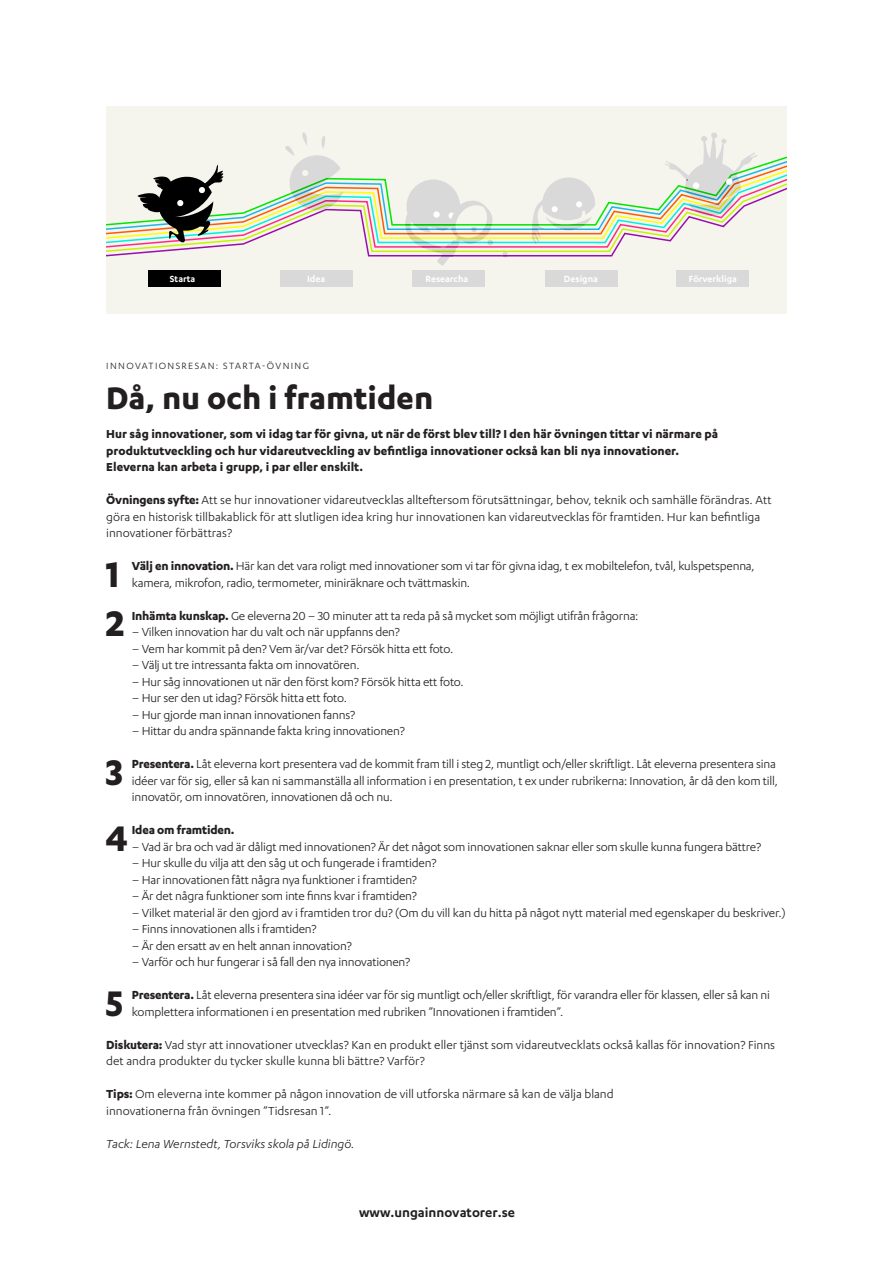
<style>
.page{position:relative;width:893px;height:1263px;background:#fff}
.page>*{position:absolute;margin:0;border:0;box-sizing:border-box;transform-origin:0 0}
.UI_övning{font:700 41.25px "Karbon";color:#231f20}
.UI_Rubrik_28_p{font:700 36px "Karbon";color:#231f20}
.t1{font:600 15px "Karbon";color:#231f20}
.UI_övning-2{font:13.5px/16.5px "Karbon";letter-spacing:-.015em;color:#231f20}
.UI_Bröd{font:13.5px/16.5px "Karbon";color:#231f20}
.UI_Ingress_2{font:700 13.5px/16.5px "Karbon";color:#231f20}
.UI_Bröd-2{font:italic 13.5px "Karbon";color:#231f20}
.UI_övning-3{font:700 13.5px "Karbon";letter-spacing:-.015em;color:#231f20}
.t2{font:10.5px "Karbon";letter-spacing:.13em;color:#231f20}
.t3{font:600 10.35px "Karbon";color:#fff}
.s1{font-weight:700}
</style>
<div class="page">
<div style="left:106px;top:106px;width:681px;height:207px;background:#f5f4ed"></div>
<svg style="left:343px;top:177px;width:444px;height:5px"></svg>
<svg style="left:106px;top:186px;width:681px;height:71px"></svg>
<div style="left:280px;top:270px;width:72px;height:17px;background:#d9d9d9"></div>
<div style="left:148px;top:270px;width:73px;height:17px;background:#000"></div>
<div style="left:545px;top:270px;width:72px;height:17px;background:#d9d9d9"></div>
<div style="left:677px;top:270px;width:72px;height:17px;background:#d9d9d9"></div>
<svg style="left:285px;top:133px;width:58px;height:77px"></svg>
<div style="left:412px;top:270px;width:73px;height:17px;background:#d9d9d9"></div>
<svg style="left:502px;top:252px;width:6px;height:5px"></svg>
<img style="left:664px;top:133px;width:93px;height:83px">
<div style="left:726px;top:178px;width:7px;height:7px;background:#fff;border-radius:50%"></div>
<div style="left:693px;top:182px;width:6px;height:7px;background:#fff;border-radius:50%"></div>
<svg style="left:138px;top:165px;width:85px;height:77px"></svg>
<svg style="left:405px;top:179px;width:88px;height:86px"></svg>
<svg style="left:532px;top:177px;width:63px;height:67px"></svg>
<p class="t3" style="left:170px;top:273px;width:27px">Starta</p>
<p class="t3" style="left:307px;top:273px;width:20px">Idea</p>
<p class="t3" style="left:425px;top:273px;width:44px">Researcha</p>
<p class="t3" style="left:564px;top:273px;width:35px">Designa</p>
<p class="t3" style="left:689px;top:273px;width:50px">Förverkliga</p>
<p class="t2" style="left:106px;top:360px;width:204px">INNOVATIONSRESAN: STARTA-ÖVNING</p>
<p class="UI_Rubrik_28_p" style="left:106px;top:377px;width:328px">Då, nu och i framtiden</p>
<p class="UI_Ingress_2" style="left:106px;top:425px;width:613px">Hur såg innovationer, som vi idag tar för givna, ut när de först blev till? I den här övningen tittar vi närmare på produktutveckling och hur vidareutveckling av befintliga innovationer också kan bli nya innovationer.</p>
<p class="UI_Ingress_2" style="left:106px;top:458px;width:258px">Eleverna kan arbeta i grupp, i par eller enskilt.</p>
<p class="UI_Bröd" style="left:106px;top:491px;width:667px"><span class="s1">Övningens syfte:</span> Att se hur innovationer vidareutvecklas allteftersom förutsättningar, behov, teknik och samhälle förändras. Att göra en historisk tillbakablick för att slutligen idea kring hur innovationen kan vidareutvecklas för framtiden. Hur kan befintliga innovationer förbättras?</p>
<p class="UI_övning" style="left:105px;top:551px;width:15px">1</p>
<p class="UI_övning-2" style="left:132px;top:557px;width:624px"><span class="s1">Välj en innovation.</span> Här kan det vara roligt med innovationer som vi tar för givna idag, t ex mobiltelefon, tvål, kulspetspenna, kamera, mikrofon, radio, termometer, miniräknare och tvättmaskin.</p>
<p class="UI_övning" style="left:106px;top:600px;width:20px">2</p>
<p class="UI_övning-2" style="left:132px;top:607px;width:508px"><span class="s1">Inhämta kunskap.</span> Ge eleverna 20 – 30 minuter att ta reda på så mycket som möjligt utifrån frågorna:</p>
<p class="UI_övning-2" style="left:132px;top:623px;width:270px">– Vilken innovation har du valt och när uppfanns den?</p>
<p class="UI_övning-2" style="left:132px;top:640px;width:323px">– Vem har kommit på den? Vem är/var det? Försök hitta ett foto.</p>
<p class="UI_övning-2" style="left:132px;top:656px;width:229px">– Välj ut tre intressanta fakta om innovatören.</p>
<p class="UI_övning-2" style="left:132px;top:673px;width:333px">– Hur såg innovationen ut när den först kom? Försök hitta ett foto.</p>
<p class="UI_övning-2" style="left:132px;top:689px;width:217px">– Hur ser den ut idag? Försök hitta ett foto.</p>
<p class="UI_övning-2" style="left:132px;top:706px;width:225px">– Hur gjorde man innan innovationen fanns?</p>
<p class="UI_övning-2" style="left:132px;top:722px;width:275px">– Hittar du andra spännande fakta kring innovationen?</p>
<p class="UI_övning" style="left:105px;top:749px;width:19px">3</p>
<p class="UI_övning-2" style="left:132px;top:755px;width:648px"><span class="s1">Presentera.</span> Låt eleverna kort presentera vad de kommit fram till i steg 2, muntligt och/eller skriftligt. Låt eleverna presentera sina idéer var för sig, eller så kan ni sammanställa all information i en presentation, t ex under rubrikerna: Innovation, år då den kom till, innovatör, om innovatören, innovationen då och nu.</p>
<p class="UI_övning" style="left:105px;top:815px;width:25px">4</p>
<p class="UI_övning-3" style="left:132px;top:822px;width:104px">Idea om framtiden.</p>
<p class="UI_övning-2" style="left:132px;top:838px;width:631px">– Vad är bra och vad är dåligt med innovationen? Är det något som innovationen saknar eller som skulle kunna fungera bättre?</p>
<p class="UI_övning-2" style="left:132px;top:854px;width:306px">– Hur skulle du vilja att den såg ut och fungerade i framtiden?</p>
<p class="UI_övning-2" style="left:132px;top:871px;width:287px">– Har innovationen fått några nya funktioner i framtiden?</p>
<p class="UI_övning-2" style="left:132px;top:887px;width:287px">– Är det några funktioner som inte finns kvar i framtiden?</p>
<p class="UI_övning-2" style="left:132px;top:904px;width:655px">– Vilket material är den gjord av i framtiden tror du? (Om du vill kan du hitta på något nytt material med egenskaper du beskriver.)</p>
<p class="UI_övning-2" style="left:132px;top:920px;width:186px">– Finns innovationen alls i framtiden?</p>
<p class="UI_övning-2" style="left:132px;top:937px;width:221px">– Är den ersatt av en helt annan innovation?</p>
<p class="UI_övning-2" style="left:132px;top:953px;width:280px">– Varför och hur fungerar i så fall den nya innovationen?</p>
<p class="UI_övning" style="left:106px;top:980px;width:19px">5</p>
<p class="UI_övning-2" style="left:132px;top:986px;width:640px"><span class="s1">Presentera.</span> Låt eleverna presentera sina idéer var för sig muntligt och/eller skriftligt, för varandra eller för klassen, eller så kan ni komplettera informationen i en presentation med rubriken ”Innovationen i framtiden”.</p>
<p class="UI_Bröd" style="left:106px;top:1036px;width:670px"><span class="s1">Diskutera:</span> Vad styr att innovationer utvecklas? Kan en produkt eller tjänst som vidareutvecklats också kallas för innovation? Finns det andra produkter du tycker skulle kunna bli bättre? Varför?</p>
<p class="UI_Bröd" style="left:106px;top:1085px;width:509px"><span class="s1">Tips:</span> Om eleverna inte kommer på någon innovation de vill utforska närmare så kan de välja bland</p>
<p class="UI_Bröd" style="left:106px;top:1102px;width:227px">innovationerna från övningen ”Tidsresan 1”.</p>
<p class="UI_Bröd-2" style="left:106px;top:1136px;width:250px">Tack: Lena Wernstedt, Torsviks skola på Lidingö.</p>
<p class="t1" style="left:359px;top:1204px;width:157px">www.ungainnovatorer.se</p>
</div>
